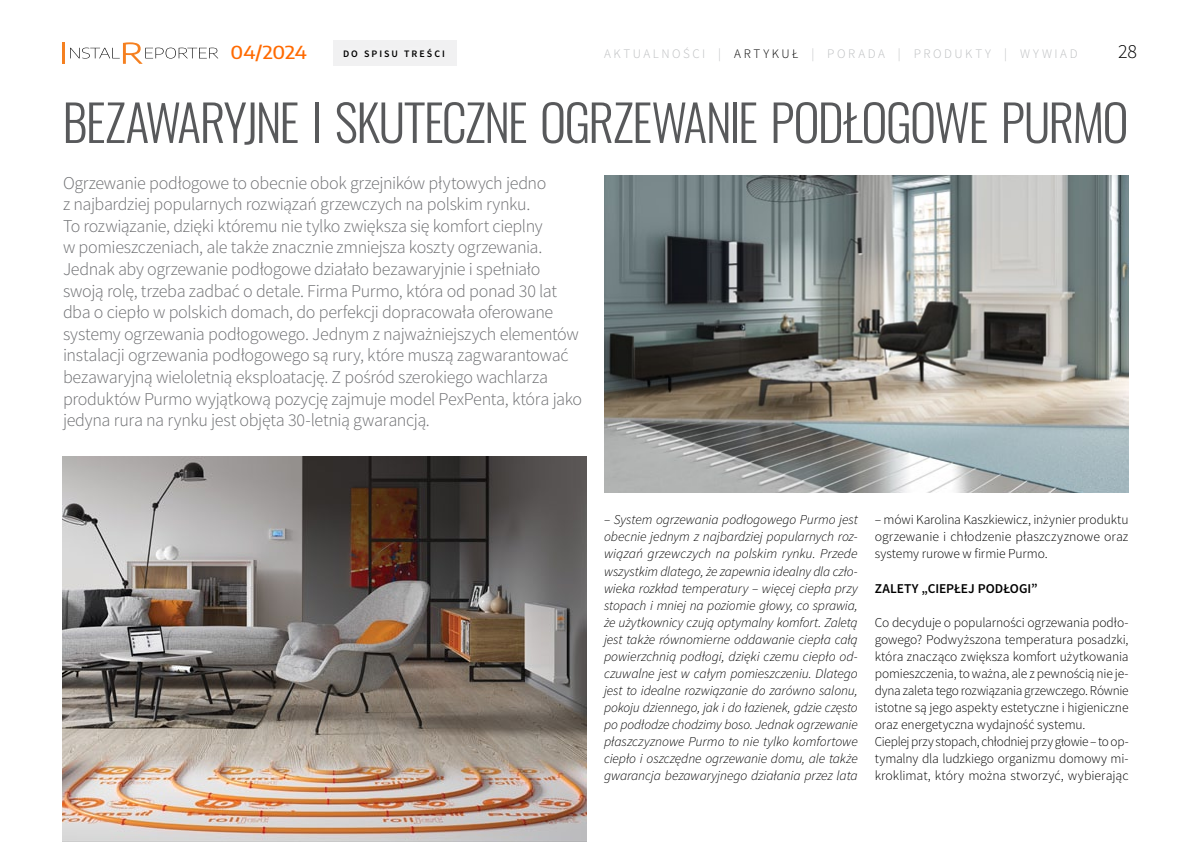
<style>
.page{position:relative;width:1191px;height:842px;background:#fff}
.page>*{position:absolute;margin:0;border:0;box-sizing:border-box;transform-origin:0 0}
.t1{font:300 50px "Oswald";letter-spacing:-.035em;color:#58595b}
.t2{font:300 20px "Source Sans Pro";color:#000}
.t3{font:300 18px/21.6px "Source Sans Pro";letter-spacing:-.02em;color:#6d6e71}
.t4{font:500 18px "Encode Sans";letter-spacing:-.015em;color:#ff6a00;scale:1.11 1}
.t5{font:italic 300 13.5px/17px "Source Sans Pro";letter-spacing:-.01em;color:#000;text-align:justify}
.t6{font:300 13.5px/17px "Source Sans Pro";letter-spacing:-.01em;color:#000;text-align:justify}
.t7{font:600 13.5px "Source Sans Pro";color:#000}
.t8{font:300 13px "Source Sans Pro";letter-spacing:.195em;color:#bcbec0}
.t9{font:600 9.9px "Source Sans Pro";letter-spacing:.2em;color:#000}
.s1{color:#000}
</style>
<div class="page">
<hr style="left:62px;top:43px;width:3px;height:21px;background:#f58020">
<svg style="left:70px;top:42px;width:148px;height:22px"></svg>
<div style="left:333px;top:41px;width:123px;height:25px;background:#f1f1f2"></div>
<img style="left:604px;top:175px;width:524px;height:317px">
<img style="left:62px;top:457px;width:525px;height:385px">
<p class="t4" style="left:230px;top:40px;width:70px">04/2024</p>
<p class="t9" style="left:343px;top:47px;width:103px">DO SPISU TREŚCI</p>
<p class="t8" style="left:604px;top:46px;width:459px">AKTUALNOŚCI | <span class="s1">ARTYKUŁ</span> | PORADa | PRODUKTY | wywiad</p>
<p class="t2" style="left:1118px;top:39px;width:20px">28</p>
<h1 class="t1" style="left:62px;top:89px;width:1067px">BEZAWARYJNE I SKUTECZNE OGRZEWANIE PODŁOGOWE PURMO</h1>
<p class="t3" style="left:63px;top:172px;width:520px">Ogrzewanie podłogowe to obecnie obok grzejników płytowych jedno<br>z najbardziej popularnych rozwiązań grzewczych na polskim rynku.<br>To rozwiązanie, dzięki któremu nie tylko zwiększa się komfort cieplny<br>w pomieszczeniach, ale także znacznie zmniejsza koszty ogrzewania.<br>Jednak aby ogrzewanie podłogowe działało bezawaryjnie i spełniało swoją rolę, trzeba zadbać o detale. Firma Purmo, która od ponad 30 lat dba o ciepło w polskich domach, do perfekcji dopracowała oferowane systemy ogrzewania podłogowego. Jednym z najważniejszych elementów instalacji ogrzewania podłogowego są rury, które muszą zagwarantować bezawaryjną wieloletnią eksploatację. Z pośród szerokiego wachlarza produktów Purmo wyjątkową pozycję zajmuje model PexPenta, która jako jedyna rura na rynku jest objęta 30-letnią gwarancją.</p>
<p class="t5" style="left:604px;top:511px;width:255px">– System ogrzewania podłogowego Purmo jest obecnie jednym z najbardziej popularnych roz&shy;wiązań grzewczych na polskim rynku. Przede wszystkim dlatego, że zapewnia idealny dla czło&shy;wieka rozkład temperatury – więcej ciepła przy stopach i mniej na poziomie głowy, co sprawia, że użytkownicy czują optymalny komfort. Zaletą jest także równomierne oddawanie ciepła całą powierzchnią podłogi, dzięki czemu ciepło od&shy;czuwalne jest w całym pomieszczeniu. Dlatego jest to idealne rozwiązanie do zarówno salonu, pokoju dziennego, jak i do łazienek, gdzie często po podłodze chodzimy boso. Jednak ogrzewanie płaszczyznowe Purmo to nie tylko komfortowe ciepło i oszczędne ogrzewanie domu, ale także gwarancja bezawaryjnego działania przez lata</p>
<p class="t6" style="left:874px;top:512px;width:255px">– mówi Karolina Kaszkiewicz, inżynier produktu ogrzewanie i chłodzenie płaszczyznowe oraz systemy rurowe w firmie Purmo.</p>
<p class="t7" style="left:874px;top:579px;width:164px">ZALETY „CIEPŁEJ PODŁOGI”</p>
<p class="t6" style="left:874px;top:614px;width:255px;text-align:left">Co decyduje o popularności ogrzewania podło&shy;gowego? Podwyższona temperatura posadzki, która znacząco zwiększa komfort użytkowania pomieszczenia, to ważna, ale z pewnością nie je&shy;dyna zaleta tego rozwiązania grzewczego. Równie istotne są jego aspekty estetyczne i higieniczne oraz energetyczna wydajność systemu.<br>Cieplej przy stopach, chłodniej przy głowie – to op&shy;tymalny dla ludzkiego organizmu domowy mi&shy;kroklimat, który można stworzyć, wybierając</p>
</div>
